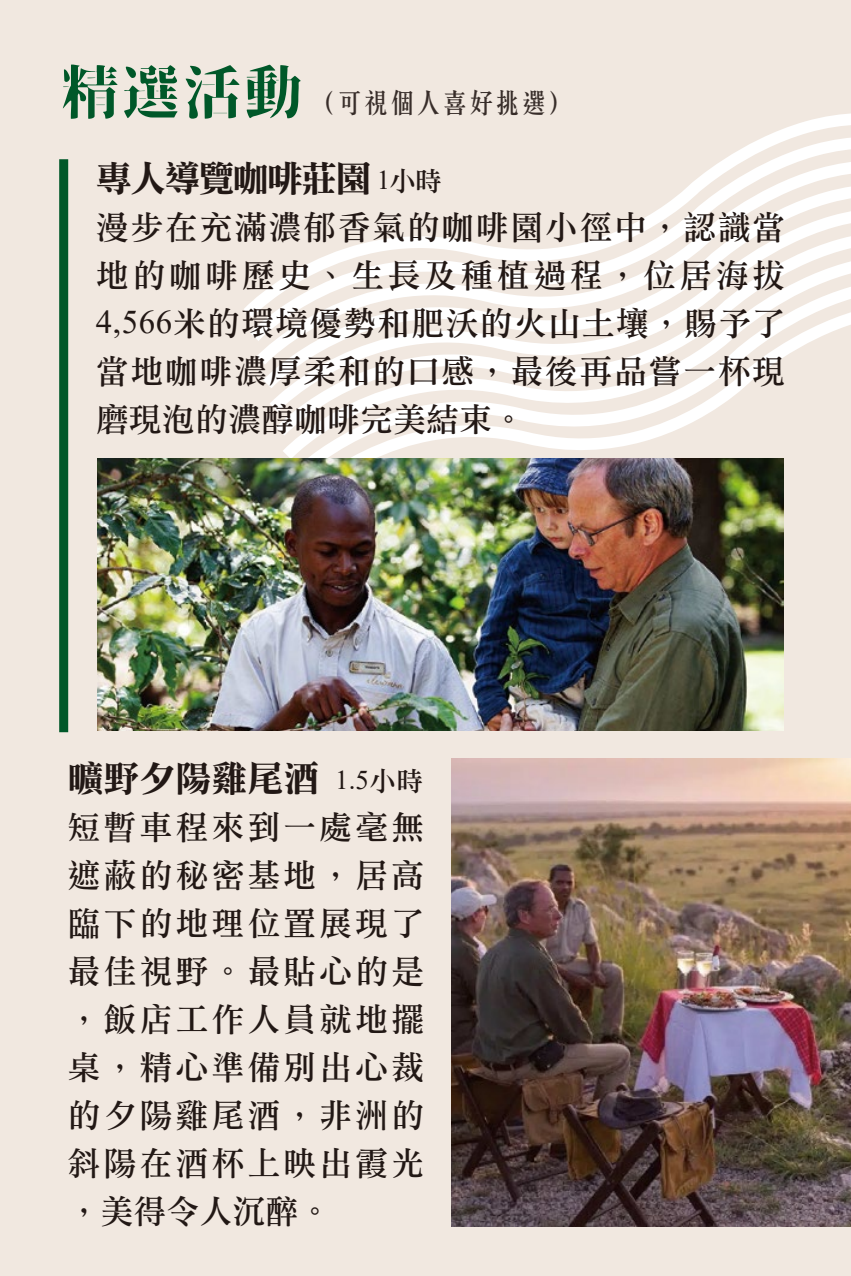
<style>
.page{position:relative;width:851px;height:1276px;background:#fff}
.page>*{position:absolute;margin:0;border:0;box-sizing:border-box;transform-origin:0 0}
.t1{font:36px "DF Li Song W7 WIN BF";color:#221815}
.t2{font:36px "DF Li Song W7 WIN BF";letter-spacing:-.05em;color:#221815}
.t3{font:33px/48px "DF Li Song W5 WIN BF";letter-spacing:.045em;color:#221815;text-align:justify}
.t4{font:500 27px "C Song 3 HK";letter-spacing:-.025em;color:#221815}
.s1{font-family:"Soukou Mincho";font-weight:400;font-size:58.2px;color:#005829}
.s2{font-family:"Times New Roman";font-size:27px}
.s3{font-family:"DF Li Song W5 WIN BF";font-size:27px}
.s4{font-family:"Times New Roman"}
</style>
<div class="page">
<div style="left:0;top:0;width:850px;height:1276px;background:#f1e8e0"></div>
<svg style="left:289px;top:324px;width:561px;height:189px"></svg>
<svg style="left:244px;top:113px;width:606px;height:211px"></svg>
<div style="left:59px;top:159px;width:9px;height:573px;background:#005829"></div>
<img style="left:97px;top:458px;width:686px;height:272px">
<img style="left:451px;top:758px;width:399px;height:468px">
<p class="t4" style="left:61px;top:82px;width:514px"><span class="s1">精選活動</span>（可視個人喜好挑選）</p>
<p class="t2" style="left:96px;top:160px;width:347px">專人導覽咖啡莊園 <span class="s2">1</span><span class="s3">小時</span></p>
<p class="t3" style="left:96px;top:203px;width:690px">漫步在充滿濃郁香氣的咖啡園小徑中，認識當地的咖啡歷史、生長及種植過程，位居海拔<span class="s4">4,566</span>米的環境優勢和肥沃的火山土壤，賜予了當地咖啡濃厚柔和的口感，最後再品嘗一杯現磨現泡的濃醇咖啡完美結束。</p>
<p class="t1" style="left:67px;top:760px;width:357px">曠野夕陽雞尾酒 <span class="s2">1.5</span><span class="s3">小時</span></p>
<p class="t3" style="left:67px;top:802px;width:358px">短暫車程來到一處毫無遮蔽的秘密基地，居高臨下的地理位置展現了最佳視野。最貼心的是，飯店工作人員就地擺桌，精心準備別出心裁的夕陽雞尾酒，非洲的斜陽在酒杯上映出霞光，美得令人沉醉。</p>
</div>
